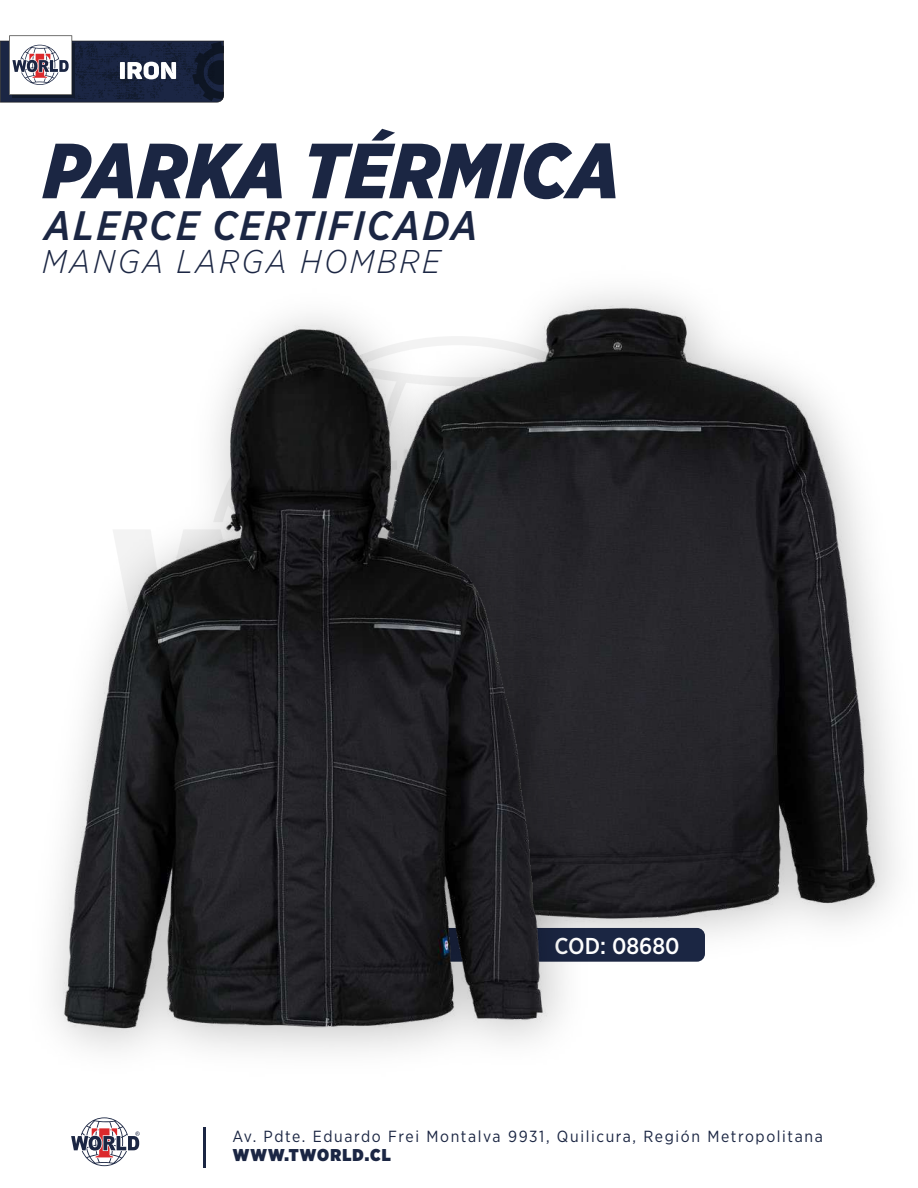
<style>
.page{position:relative;width:918px;height:1188px;background:#fff}
.page>*{position:absolute;margin:0;border:0;box-sizing:border-box;transform-origin:0 0}
.t1{font:italic 900 78px "Gotham Narrow";color:#1b2643}
.t2{font:italic 500 41.1px "Gotham Narrow";letter-spacing:.05em;color:#1b2643}
.t3{font:italic 300 32.85px "Gotham Narrow";letter-spacing:.075em;color:#1b2643}
.t4{font:500 22.95px "Gotham Narrow";color:#fff}
.t5{font:900 17.1px "Gotham Narrow";letter-spacing:.07em;color:#1b2643}
.t6{font:16.05px "Gotham Narrow";letter-spacing:.1em;color:#1b2643}
</style>
<div class="page">
<img style="left:612px;top:299px;width:273px;height:626px">
<div style="left:414px;top:928px;width:291px;height:34px;background:#1b2643;border-radius:8px"></div>
<img style="left:76px;top:281px;width:536px;height:770px">
<img style="left:52px;top:319px;width:559px;height:721px">
<hr style="left:203px;top:1128px;width:2px;height:40px;background:#1b2643">
<svg style="left:71px;top:1117px;width:69px;height:49px"></svg>
<svg style="left:0;top:35px;width:224px;height:67px"></svg>
<h1 class="t1" style="left:43px;top:119px;width:578px">PARKA TÉRMICA</h1>
<h2 class="t2" style="left:44px;top:199px;width:435px">ALERCE CERTIFICADA</h2>
<h3 class="t3" style="left:42px;top:242px;width:399px">MANGA LARGA HOMBRE</h3>
<h3 class="t4" style="left:555px;top:931px;width:127px">COD: 08680</h3>
<p class="t6" style="left:232px;top:1126px;width:592px">Av. Pdte. Eduardo Frei Montalva 9931, Quilicura, Región Metropolitana</p>
<p class="t5" style="left:233px;top:1143px;width:160px">WWW.TWORLD.CL</p>
</div>
